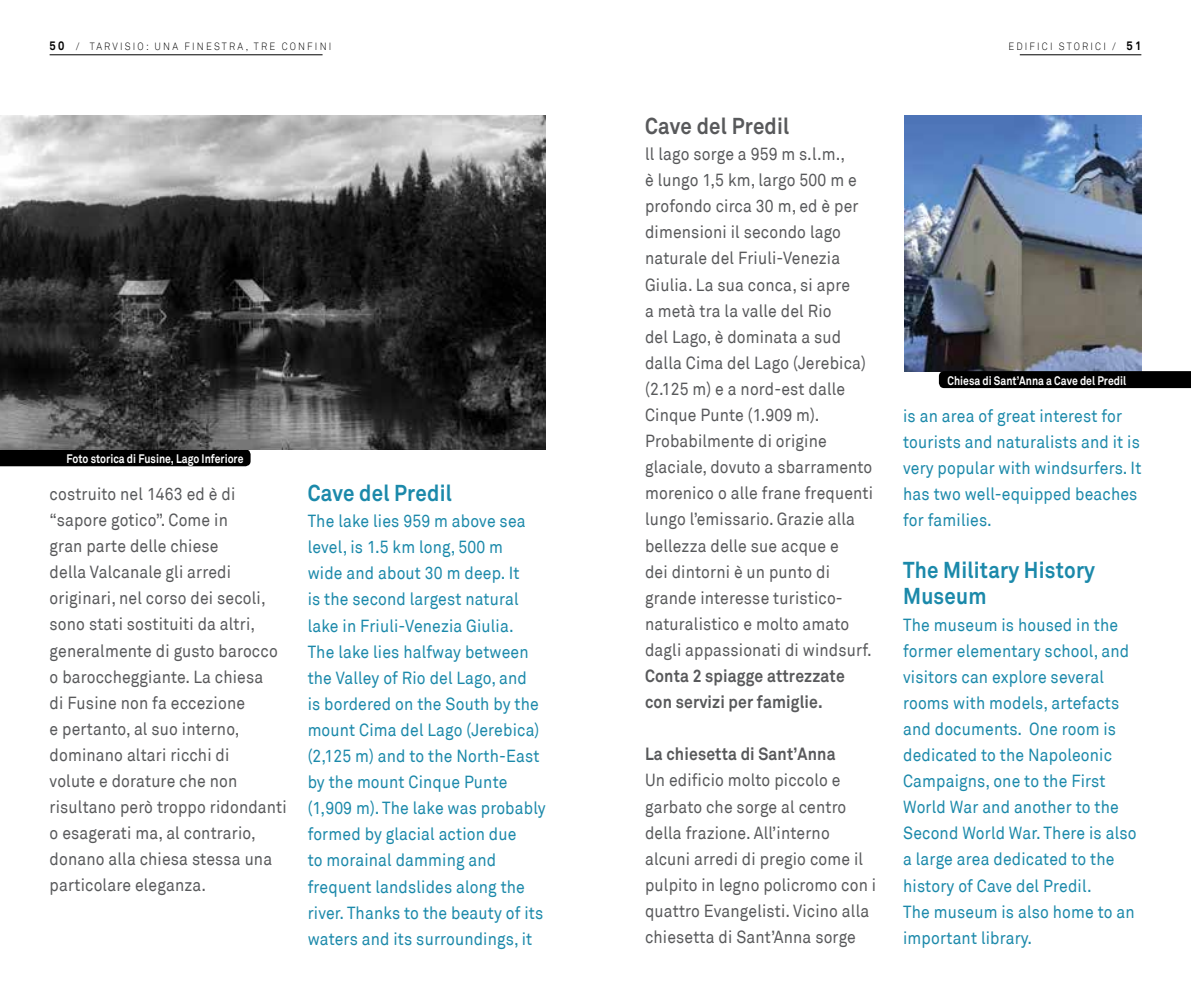
<style>
.page{position:relative;width:1191px;height:993px;background:#fff}
.page>*{position:absolute;margin:0;border:0;box-sizing:border-box;transform-origin:0 0}
.t1{font:700 22.75px/26.1px "Akkurat";letter-spacing:.01em;color:#1b89aa;scale:.9 1}
.t2{font:700 22.75px "Akkurat";letter-spacing:.01em;color:#58595b;scale:.9 1}
.t3{font:17.5px/26.1px "Akkurat";letter-spacing:.01em;color:#58595b;scale:.9 1}
.t4{font:17.5px/26.1px "Akkurat";letter-spacing:.01em;color:#1b89aa;scale:.9 1}
.t5{font:700 17.5px/26.1px "Akkurat";letter-spacing:.01em;color:#58595b;scale:.9 1}
.t6{font:700 12.25px "Akkurat";color:#fff;scale:.85 1}
.t7{font:300 10.5px "Akkurat";letter-spacing:.23em;color:#000;scale:.9 1}
.s1{font-weight:700;font-size:12.25px}
</style>
<div class="page">
<hr style="left:50px;top:54px;width:272px;height:1px;background:#000">
<hr style="left:1019px;top:54px;width:122px;height:1px;background:#000">
<div style="left:0;top:449px;width:251px;height:17px;background:#000"></div>
<img style="left:0;top:116px;width:546px;height:333px">
<img style="left:904px;top:116px;width:237px;height:255px">
<div style="left:939px;top:371px;width:252px;height:17px;background:#000"></div>
<p class="t7" style="left:50px;top:40px;width:314px"><span class="s1">50</span> / TARVISIO: UNA FINESTRA, TRE CONFINI</p>
<p class="t6" style="left:66px;top:450px;width:210px">Foto storica di Fusine, Lago Inferiore</p>
<p class="t3" style="left:50px;top:481px;width:265px">costruito nel 1463 ed è di “sapore gotico”. Come in<br>gran parte delle chiese<br>della Valcanale gli arredi originari, nel corso dei secoli, sono stati sostituiti da altri, generalmente di gusto barocco o baroccheggiante. La chiesa<br>di Fusine non fa eccezione<br>e pertanto, al suo interno, dominano altari ricchi di<br>volute e dorature che non risultano però troppo ridondanti o esagerati ma, al contrario, donano alla chiesa stessa una particolare eleganza.</p>
<h1 class="t1" style="left:308px;top:480px;width:162px">Cave del Predil</h1>
<p class="t4" style="left:308px;top:508px;width:266px">The lake lies 959 m above sea level, is 1.5 km long, 500 m<br>wide and about 30 m deep. It<br>is the second largest natural lake in Friuli-Venezia Giulia.<br>The lake lies halfway between the Valley of Rio del Lago, and<br>is bordered on the South by the mount Cima del Lago (Jerebica) (2,125 m) and to the North-East by the mount Cinque Punte (1,909 m). The lake was probably formed by glacial action due<br>to morainal damming and frequent landslides along the river. Thanks to the beauty of its waters and its surroundings, it</p>
<h1 class="t2" style="left:645px;top:112px;width:162px">Cave del Predil</h1>
<p class="t3" style="left:645px;top:141px;width:255px">ll lago sorge a 959 m s.l.m.,<br>è lungo 1,5 km, largo 500 m e profondo circa 30 m, ed è per dimensioni il secondo lago naturale del Friuli-Venezia<br>Giulia. La sua conca, si apre<br>a metà tra la valle del Rio<br>del Lago, è dominata a sud dalla Cima del Lago (Jerebica) (2.125 m) e a nord-est dalle<br>Cinque Punte (1.909 m).<br>Probabilmente di origine glaciale, dovuto a sbarramento morenico o alle frane frequenti lungo l’emissario. Grazie alla bellezza delle sue acque e<br>dei dintorni è un punto di grande interesse turistico&shy;naturalistico e molto amato dagli appassionati di windsurf.</p>
<p class="t5" style="left:645px;top:662px;width:223px">Conta 2 spiagge attrezzate con servizi per famiglie.</p>
<p class="t5" style="left:645px;top:741px;width:213px">La chiesetta di Sant’Anna</p>
<p class="t3" style="left:645px;top:767px;width:258px">Un edificio molto piccolo e garbato che sorge al centro della frazione. All’interno alcuni arredi di pregio come il pulpito in legno policromo con i quattro Evangelisti. Vicino alla chiesetta di Sant’Anna sorge</p>
<p class="t7" style="left:1008px;top:40px;width:149px">EDIFICI STORICI / <span class="s1">51</span></p>
<p class="t6" style="left:947px;top:372px;width:212px">Chiesa di Sant’Anna a Cave del Predil</p>
<p class="t4" style="left:903px;top:403px;width:266px">is an area of great interest for tourists and naturalists and it is very popular with windsurfers. It has two well-equipped beaches for families.</p>
<h1 class="t1" style="left:903px;top:557px;width:215px">The Military History<br>Museum</h1>
<p class="t4" style="left:903px;top:611px;width:261px">The museum is housed in the former elementary school, and visitors can explore several rooms with models, artefacts and documents. One room is dedicated to the Napoleonic<br>Campaigns, one to the First<br>World War and another to the<br>Second World War. There is also a large area dedicated to the history of Cave del Predil.<br>The museum is also home to an important library.</p>
</div>
